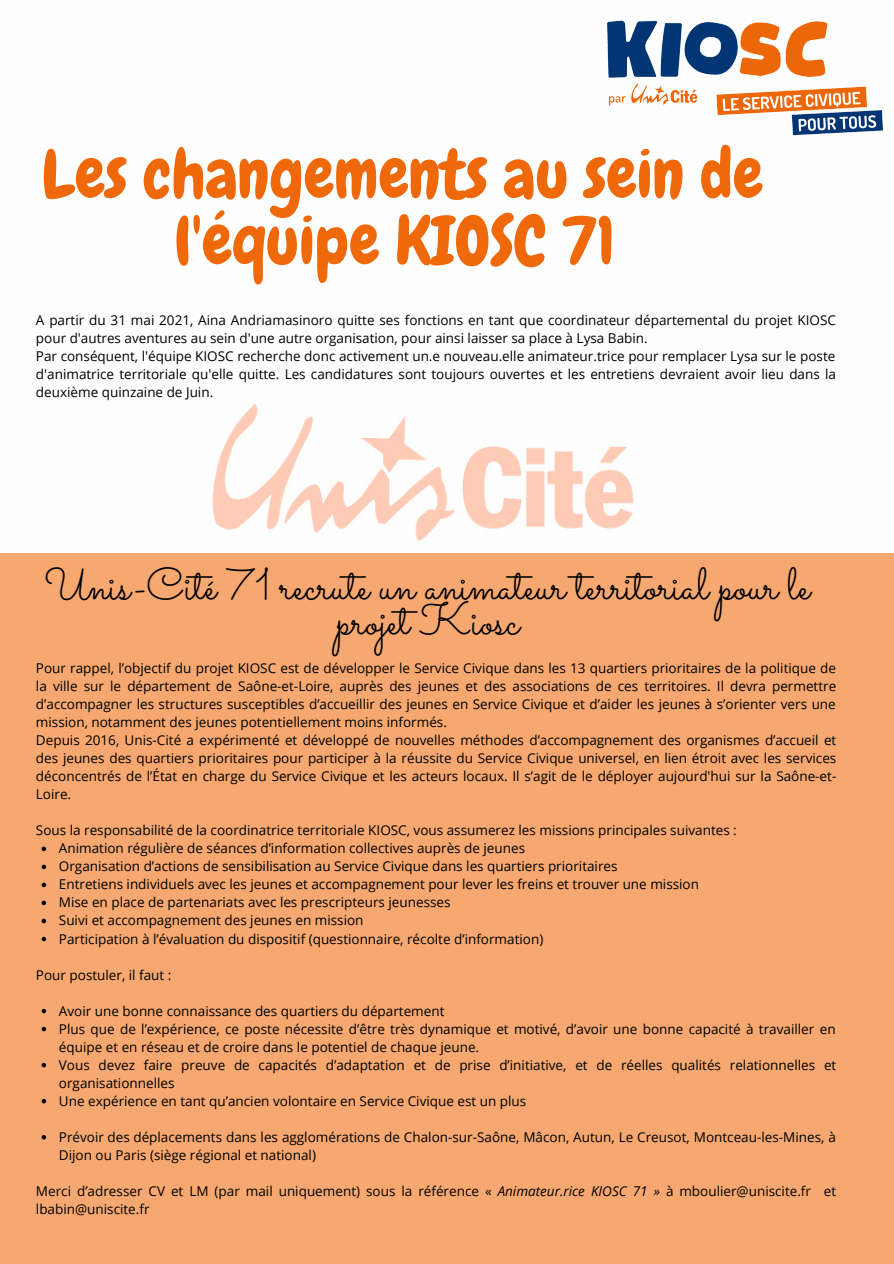
<style>
.page{position:relative;width:894px;height:1264px;background:#fff}
.page>*{position:absolute;margin:0;border:0;box-sizing:border-box;transform-origin:0 0}
.t1{font:67.5px/66.4px "Chewy";color:#ef6809;text-align:center}
.t2{font:45px/35px "Sacramento";color:#000;text-align:center}
.t3{font:13.5px/18px "Open Sans";color:#000}
.s1{font-style:italic}
</style>
<div class="page">
<img style="left:607px;top:20px;width:277px;height:116px">
<img style="left:212px;top:404px;width:422px;height:138px">
<div style="left:0;top:553px;width:893px;height:710px;background:#f6a870"></div>
<svg style="left:42px;top:846px;width:4px;height:5px"></svg>
<svg style="left:42px;top:864px;width:4px;height:5px"></svg>
<svg style="left:42px;top:882px;width:4px;height:5px"></svg>
<svg style="left:42px;top:900px;width:4px;height:5px"></svg>
<svg style="left:42px;top:918px;width:4px;height:5px"></svg>
<svg style="left:42px;top:936px;width:4px;height:5px"></svg>
<svg style="left:42px;top:1008px;width:4px;height:5px"></svg>
<svg style="left:42px;top:1026px;width:4px;height:5px"></svg>
<svg style="left:42px;top:1062px;width:4px;height:5px"></svg>
<svg style="left:42px;top:1099px;width:4px;height:4px"></svg>
<svg style="left:42px;top:1135px;width:4px;height:4px"></svg>
<p class="t1" style="left:42px;top:142px;width:722px">Les changements au sein de l'équipe KIOSC 71</p>
<p class="t3" style="left:36px;top:311px;width:801px">A partir du 31 mai 2021, Aina Andriamasinoro quitte ses fonctions en tant que coordinateur départemental du projet KIOSC pour d'autres aventures au sein d'une autre organisation, pour ainsi laisser sa place à Lysa Babin.</p>
<p class="t3" style="left:36px;top:347px;width:801px;text-align:justify">Par conséquent, l'équipe KIOSC recherche donc activement un.e nouveau.elle animateur.trice pour remplacer Lysa sur le poste d'animatrice territoriale qu'elle quitte. Les candidatures sont toujours ouvertes et les entretiens devraient avoir lieu dans la deuxième quinzaine de Juin.</p>
<p class="t2" style="left:44px;top:566px;width:767px">Unis-Cité 71 recrute un animateur territorial pour le projet Kiosc</p>
<p class="t3" style="left:36px;top:659px;width:801px;text-align:justify">Pour rappel, l’objectif du projet KIOSC est de développer le Service Civique dans les 13 quartiers prioritaires de la politique de la ville sur le département de Saône-et-Loire, auprès des jeunes et des associations de ces territoires. Il devra permettre d’accompagner les structures susceptibles d’accueillir des jeunes en Service Civique et d’aider les jeunes à s’orienter vers une mission, notamment des jeunes potentiellement moins informés.</p>
<p class="t3" style="left:36px;top:731px;width:801px;text-align:justify">Depuis 2016, Unis-Cité a expérimenté et développé de nouvelles méthodes d’accompagnement des organismes d’accueil et des jeunes des quartiers prioritaires pour participer à la réussite du Service Civique universel, en lien étroit avec les services déconcentrés de l’État en charge du Service Civique et les acteurs locaux. Il s’agit de le déployer aujourd'hui sur la Saône-et-Loire.</p>
<p class="t3" style="left:36px;top:821px;width:702px">Sous la responsabilité de la coordinatrice territoriale KIOSC, vous assumerez les missions principales suivantes :</p>
<p class="t3" style="left:59px;top:839px;width:467px">Animation régulière de séances d’information collectives auprès de jeunes</p>
<p class="t3" style="left:59px;top:857px;width:560px">Organisation d’actions de sensibilisation au Service Civique dans les quartiers prioritaires</p>
<p class="t3" style="left:59px;top:875px;width:641px">Entretiens individuels avec les jeunes et accompagnement pour lever les freins et trouver une mission</p>
<p class="t3" style="left:59px;top:893px;width:393px">Mise en place de partenariats avec les prescripteurs jeunesses</p>
<p class="t3" style="left:59px;top:911px;width:306px">Suivi et accompagnement des jeunes en mission</p>
<p class="t3" style="left:59px;top:929px;width:486px">Participation à l’évaluation du dispositif (questionnaire, récolte d’information)</p>
<p class="t3" style="left:36px;top:965px;width:137px">Pour postuler, il faut :</p>
<p class="t3" style="left:59px;top:1001px;width:387px">Avoir une bonne connaissance des quartiers du département</p>
<p class="t3" style="left:59px;top:1019px;width:778px">Plus que de l’expérience, ce poste nécessite d’être très dynamique et motivé, d’avoir une bonne capacité à travailler en équipe et en réseau et de croire dans le potentiel de chaque jeune.</p>
<p class="t3" style="left:59px;top:1055px;width:778px">Vous devez faire preuve de capacités d’adaptation et de prise d’initiative, et de réelles qualités relationnelles et organisationnelles</p>
<p class="t3" style="left:59px;top:1091px;width:469px">Une expérience en tant qu’ancien volontaire en Service Civique est un plus</p>
<p class="t3" style="left:59px;top:1127px;width:778px">Prévoir des déplacements dans les agglomérations de Chalon-sur-Saône, Mâcon, Autun, Le Creusot, Montceau-les-Mines, à<br>Dijon ou Paris (siège régional et national)</p>
<p class="t3" style="left:36px;top:1181px;width:801px">Merci d’adresser CV et LM (par mail uniquement) sous la référence « <span class="s1">Animateur.rice KIOSC 71 »</span> à mboulier@uniscite.fr et lbabin@uniscite.fr</p>
</div>
